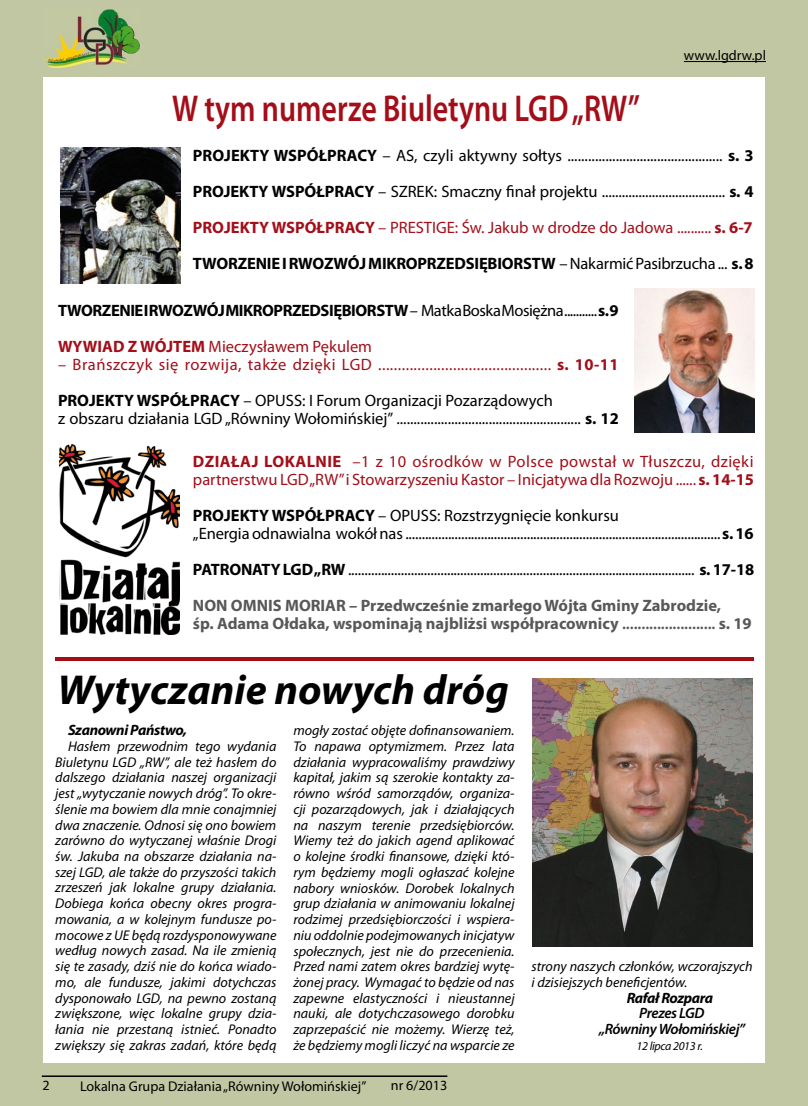
<style>
.page{position:relative;width:808px;height:1106px;background:#fff}
.page>*{position:absolute;margin:0;border:0;box-sizing:border-box;transform-origin:0 0}
.t1{font:italic 700 42px "Myriad Pro";color:#000}
.t2{font:600 37.5px "Myriad Pro";color:#a30e19;scale:.8 1}
.t3{font:16.5px/36px "Myriad Pro";color:#000}
.t4{font:16.5px/18px "Myriad Pro";letter-spacing:.005em;color:#a30e19}
.t5{font:700 16.5px/36px "Myriad Pro";letter-spacing:-.025em;color:#000}
.t6{font:700 16.5px "Myriad Pro";color:#58585a}
.t7{font:italic 600 15px/15.8px "Myriad Pro";letter-spacing:-.025em;color:#000;text-align:center}
.t8{font:italic 700 15px "Myriad Pro";letter-spacing:-.025em;color:#000}
.t9{font:italic 14.1px/15.8px "Myriad Pro";color:#000;text-align:justify}
.t10{font:14.1px "Myriad Pro";color:#000}
.t11{font:italic 12px "Myriad Pro";letter-spacing:-.025em;color:#000}
.s1{font-weight:700}
.s2{font-weight:700;color:#a30e19}
.s3{color:#a30e19}
.s4{font-weight:400}
.s5{font-weight:400;color:#a30e19}
.s6{font-weight:700;color:#000}
.s7{color:#000}
.s8{font-weight:700;color:#58585a}
.s9{font-weight:600}
</style>
<div class="page">
<div style="left:0;top:0;width:808px;height:77px;background:#c1c7a2"></div>
<div style="left:0;top:1063px;width:808px;height:43px;background:#c1c7a2"></div>
<div style="left:765px;top:0;width:43px;height:1106px;background:#c1c7a2"></div>
<div style="left:0;top:0;width:43px;height:1106px;background:#c1c7a2"></div>
<img style="left:43px;top:9px;width:98px;height:59px">
<hr style="left:684px;top:61px;width:82px;height:1px;background:#000">
<hr style="left:42px;top:1075px;width:405px;height:1px;background:#000">
<hr style="left:55px;top:657px;width:699px;height:3px;background:#a30e19">
<img style="left:532px;top:679px;width:221px;height:267px">
<img style="left:61px;top:148px;width:120px;height:136px">
<img style="left:60px;top:445px;width:120px;height:190px">
<img style="left:635px;top:289px;width:120px;height:144px">
<h2 class="t2" style="left:172px;top:85px;width:586px">W tym numerze Biuletynu LGD „RW”</h2>
<p class="t10" style="left:684px;top:47px;width:84px">www.lgdrw.pl</p>
<p class="t3" style="left:193px;top:137px;width:562px;text-align:justify"><span class="s1">PROJEKTY WSPÓŁPRACY</span> – AS, czyli aktywny sołtys ............................................. <span class="s1">s. 3<br>PROJEKTY WSPÓŁPRACY</span> – SZREK: Smaczny finał projektu ..................................... <span class="s1">s. 4<br></span><span class="s2">PROJEKTY WSPÓŁPRACY</span> <span class="s3">– PRESTIGE: Św. Jakub w drodze do Jadowa ..........</span> <span class="s2">s. 6-7<br></span><span class="s1">TWORZENIE I RWOZWÓJ MIKROPRZEDSIĘBIORSTW</span> – Nakarmić Pasibrzucha ... <span class="s1">s. 8</span></p>
<p class="t5" style="left:58px;top:292px;width:562px">TWORZENIE I RWOZWÓJ MIKROPRZEDSIĘBIORSTW <span class="s4">– Matka Boska Mosiężna ...........</span> s. 9<br><span class="s3">WYWIAD Z WÓJTEM</span> <span class="s5">Mieczysławem Pękulem</span></p>
<p class="t4" style="left:58px;top:346px;width:562px;line-height:36px">– Brańszczyk się rozwija, także dzięki LGD ............................................ <span class="s1">s. 10-11<br></span><span class="s6">PROJEKTY WSPÓŁPRACY</span> <span class="s7">– OPUSS: I Forum Organizacji Pozarządowych</span></p>
<p class="t3" style="left:58px;top:400px;width:562px">z obszaru działania LGD „Równiny Wołomińskiej” ...................................................... <span class="s1">s. 12</span></p>
<p class="t4" style="left:193px;top:452px;width:562px"><span class="s1">DZIAŁAJ LOKALNIE</span> –1 z 10 ośrodków w Polsce powstał w Tłuszczu, dzięki partnerstwu LGD „RW” i Stowarzyszeniu Kastor – Inicjatywa dla Rozwoju ...... <span class="s1">s. 14-15</span></p>
<p class="t3" style="left:193px;top:506px;width:562px;line-height:18px"><span class="s1">PROJEKTY WSPÓŁPRACY</span> – OPUSS: Rozstrzygnięcie konkursu<br>„Energia odnawialna wokół nas ................................................................................................ <span class="s1">s. 16</span></p>
<p class="t3" style="left:193px;top:551px;width:563px"><span class="s1">PATRONATY LGD „RW</span> ......................................................................................................... <span class="s1">s. 17-18<br></span><span class="s8">NON OMNIS MORIAR – Przedwcześnie zmarłego Wójta Gminy Zabrodzie,</span></p>
<p class="t6" style="left:193px;top:613px;width:560px">śp. Adama Ołdaka, wspominają najbliżsi współpracownicy <span class="s9">........................</span> s. 19</p>
<h1 class="t1" style="left:57px;top:662px;width:453px">Wytyczanie nowych dróg</h1>
<p class="t8" style="left:68px;top:720px;width:121px">Szanowni Państwo,</p>
<p class="t9" style="left:55px;top:738px;width:223px;text-indent:13px">Hasłem przewodnim tego wydania Biuletynu LGD „RW”, ale też hasłem do dalszego działania naszej organizacji jest „wytyczanie nowych dróg”. To okre&shy;ślenie ma bowiem dla mnie conajmniej dwa znaczenie. Odnosi się ono bowiem zarówno do wytyczanej właśnie Drogi św. Jakuba na obszarze działania na&shy;szej LGD, ale także do przyszości takich zrzeszeń jak lokalne grupy działania.<br>Dobiega końca obecny okres progra&shy;mowania, a w kolejnym fundusze po&shy;mocowe z UE będą rozdysponowywane według nowych zasad. Na ile zmienią się te zasady, dziś nie do końca wiado&shy;mo, ale fundusze, jakimi dotychczas dysponowało LGD, na pewno zostaną zwiększone, więc lokalne grupy dzia&shy;łania nie przestaną istnieć. Ponadto zwiększy się zakras zadań, które będą</p>
<p class="t9" style="left:293px;top:722px;width:223px">mogły zostać objęte dofinansowaniem.<br>To napawa optymizmem. Przez lata działania wypracowaliśmy prawdziwy kapitał, jakim są szerokie kontakty za&shy;równo wśród samorządów, organiza&shy;cji pozarządowych, jak i działających na naszym terenie przedsiębiorców.<br>Wiemy też do jakich agend aplikować o kolejne środki finansowe, dzięki któ&shy;rym będziemy mogli ogłaszać kolejne nabory wniosków. Dorobek lokalnych grup działania w animowaniu lokalnej rodzimej przedsiębiorczości i wspiera&shy;niu oddolnie podejmowanych inicjatyw społecznych, jest nie do przecenienia.<br>Przed nami zatem okres bardziej wytę&shy;żonej pracy. Wymagać to będzie od nas zapewne elastyczności i nieustannej nauki, ale dotychczasowego dorobku zaprzepaścić nie możemy. Wierzę też, że będziemy mogli liczyć na wsparcie ze</p>
<p class="t10" style="left:43px;top:1076px;width:9px">2</p>
<p class="t10" style="left:80px;top:1077px;width:288px">Lokalna Grupa Działania „Równiny Wołomińskiej”</p>
<p class="t10" style="left:391px;top:1077px;width:58px">nr 6/2013</p>
<p class="t9" style="left:531px;top:958px;width:223px">strony naszych członków, wczorajszych i dzisiejszych beneficjentów.</p>
<p class="t8" style="left:627px;top:987px;width:88px">Rafał Rozpara</p>
<p class="t7" style="left:599px;top:1005px;width:148px">Prezes LGD<br>„Równiny Wołomińskiej”</p>
<p class="t11" style="left:636px;top:1038px;width:68px">12 lipca 2013 r.</p>
</div>
